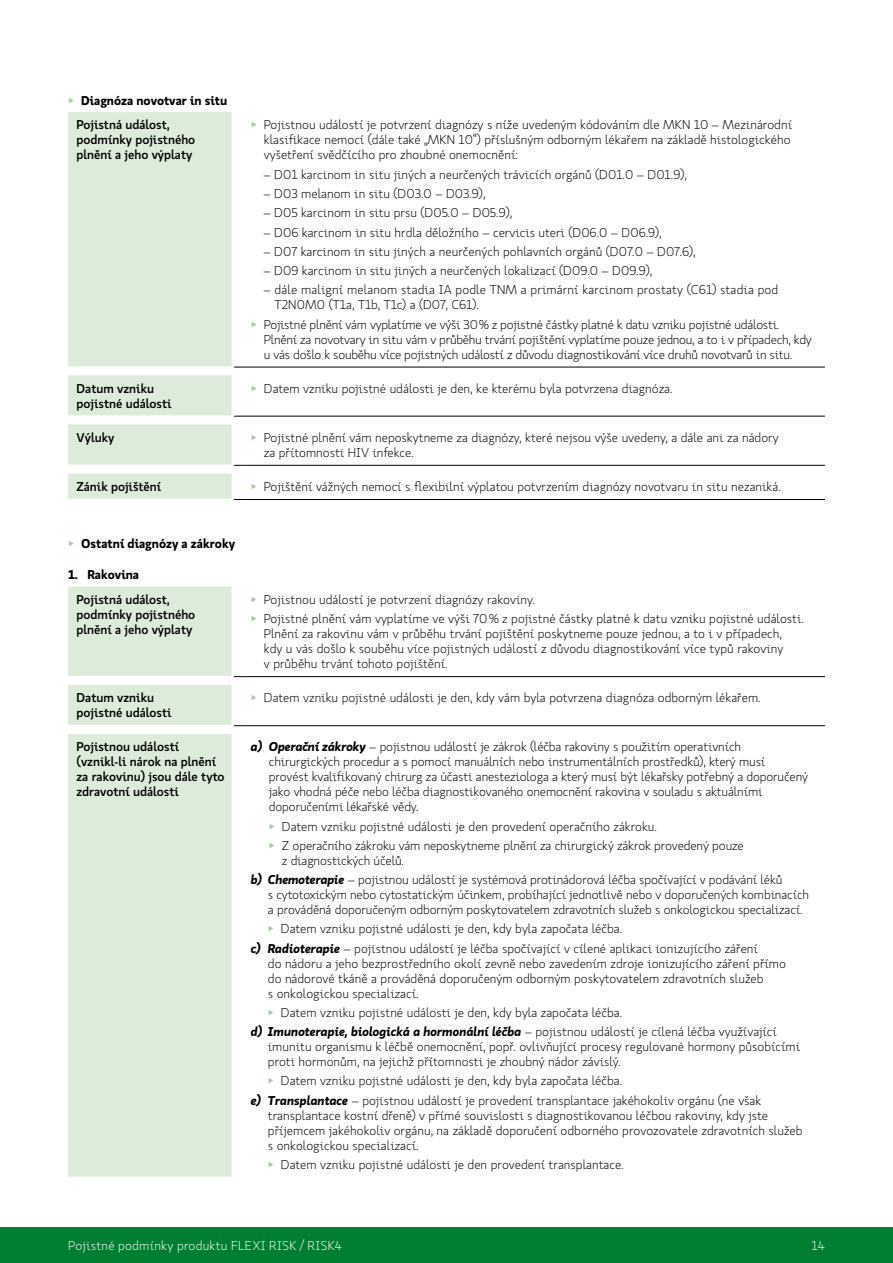
<style>
.page{position:relative;width:893px;height:1263px;background:#fff}
.page>*{position:absolute;margin:0;border:0;box-sizing:border-box;transform-origin:0 0}
.t1{font:300 12.75px/15px "Koop Pro";color:#000}
.t2{font:300 12.75px/15px "Koop Pro";letter-spacing:-.02em;color:#000}
.t3{font:500 12.75px/15px "Koop Pro";color:#000}
.t4{font:700 12.75px/24.8px "Koop Pro";color:#000}
.t5{font:300 12.75px "Koop Pro";letter-spacing:.02em;color:#fff}
.s1{font-weight:300;color:#a2cf9c}
.s2{font-weight:500}
.s3{color:#a2cf9c}
.s4{font-weight:700;font-style:italic}
</style>
<div class="page">
<div style="left:0;top:1227px;width:893px;height:36px;background:#007e31"></div>
<div style="left:68px;top:111px;width:166px;height:256px;background:#ddecda"></div>
<hr style="left:242px;top:367px;width:583px;height:1px;background:#000">
<hr style="left:68px;top:111px;width:168px;height:1px;background:#fff">
<hr style="left:68px;top:366px;width:166px;height:2px;background:#fff">
<hr style="left:232px;top:112px;width:4px;height:254px;background:#fff">
<div style="left:68px;top:375px;width:166px;height:41px;background:#ddecda"></div>
<hr style="left:242px;top:416px;width:583px;height:1px;background:#000">
<hr style="left:68px;top:415px;width:166px;height:2px;background:#fff">
<hr style="left:232px;top:375px;width:4px;height:40px;background:#fff">
<div style="left:68px;top:424px;width:166px;height:41px;background:#ddecda"></div>
<hr style="left:242px;top:465px;width:583px;height:1px;background:#000">
<hr style="left:232px;top:424px;width:4px;height:41px;background:#fff">
<div style="left:68px;top:473px;width:166px;height:26px;background:#ddecda"></div>
<hr style="left:242px;top:499px;width:583px;height:1px;background:#000">
<hr style="left:68px;top:472px;width:168px;height:2px;background:#fff">
<hr style="left:232px;top:474px;width:4px;height:25px;background:#fff">
<div style="left:68px;top:586px;width:166px;height:91px;background:#ddecda"></div>
<hr style="left:242px;top:676px;width:583px;height:1px;background:#000">
<hr style="left:68px;top:676px;width:166px;height:1px;background:#fff">
<hr style="left:232px;top:586px;width:4px;height:90px;background:#fff">
<div style="left:68px;top:684px;width:166px;height:42px;background:#ddecda"></div>
<hr style="left:242px;top:725px;width:583px;height:1px;background:#000">
<hr style="left:68px;top:683px;width:168px;height:2px;background:#fff">
<hr style="left:68px;top:725px;width:166px;height:1px;background:#fff">
<hr style="left:232px;top:685px;width:4px;height:40px;background:#fff">
<div style="left:68px;top:733px;width:166px;height:444px;background:#ddecda"></div>
<hr style="left:68px;top:732px;width:168px;height:2px;background:#fff">
<hr style="left:232px;top:734px;width:4px;height:443px;background:#fff">
<p class="t4" style="left:77px;top:87px;width:152px;text-indent:-9px"><span class="s1">▶</span> Diagnóza novotvar in situ<br><span class="s2">Pojistná událost,</span></p>
<p class="t3" style="left:77px;top:132px;width:120px">podmínky pojistného plnění a jeho výplaty</p>
<p class="t1" style="left:264px;top:117px;width:530px;text-indent:-13px"><span class="s3">▶</span> Pojistnou událostí je potvrzení diagnózy s níže uvedeným kódováním dle MKN 10 – Mezinárodní klasifikace nemocí (dále také „MKN 10“) příslušným odborným lékařem na základě histologického vyšetření svědčícího pro zhoubné onemocnění:</p>
<p class="t1" style="left:264px;top:167px;width:425px">– D01 karcinom in situ jiných a neurčených trávicích orgánů (D01.0 – D01.9),</p>
<p class="t1" style="left:264px;top:186px;width:223px">– D03 melanom in situ (D03.0 – D03.9),</p>
<p class="t1" style="left:264px;top:205px;width:250px">– D05 karcinom in situ prsu (D05.0 – D05.9),</p>
<p class="t1" style="left:264px;top:224px;width:400px">– D06 karcinom in situ hrdla děložního – cervicis uteri (D06.0 – D06.9),</p>
<p class="t1" style="left:264px;top:244px;width:433px">– D07 karcinom in situ jiných a neurčených pohlavních orgánů (D07.0 – D07.6),</p>
<p class="t1" style="left:264px;top:263px;width:390px">– D09 karcinom in situ jiných a neurčených lokalizací (D09.0 – D09.9),</p>
<p class="t1" style="left:275px;top:282px;width:505px;text-indent:-11px">– dále maligní melanom stadia IA podle TNM a primární karcinom prostaty (C61) stadia pod<br>T2N0M0 (T1a, T1b, T1c) a (D07, C61).</p>
<p class="t2" style="left:264px;top:316px;width:549px;text-indent:-13px"><span class="s3">▶</span> Pojistné plnění vám vyplatíme ve výši 30% z pojistné částky platné k datu vzniku pojistné události.<br>Plnění za novotvary in situ vám v průběhu trvání pojištění vyplatíme pouze jednou, a to i v případech, kdy u vás došlo k souběhu více pojistných událostí z důvodu diagnostikování více druhů novotvarů in situ.</p>
<p class="t3" style="left:77px;top:380px;width:97px">Datum vzniku pojistné události</p>
<p class="t1" style="left:251px;top:381px;width:423px"><span class="s3">▶</span> Datem vzniku pojistné události je den, ke kterému byla potvrzena diagnóza.</p>
<p class="t3" style="left:77px;top:429px;width:39px">Výluky</p>
<p class="t1" style="left:264px;top:430px;width:516px;text-indent:-13px"><span class="s3">▶</span> Pojistné plnění vám neposkytneme za diagnózy, které nejsou výše uvedeny, a dále ani za nádory za přítomnosti HIV infekce.</p>
<p class="t3" style="left:77px;top:478px;width:86px">Zánik pojištění</p>
<p class="t1" style="left:251px;top:479px;width:531px"><span class="s3">▶</span> Pojištění vážných nemocí s flexibilní výplatou potvrzením diagnózy novotvaru in situ nezaniká.</p>
<p class="t4" style="left:68px;top:531px;width:169px"><span class="s1">▶</span> Ostatní diagnózy a zákroky</p>
<p class="t4" style="left:68px;top:562px;width:73px">1. Rakovina</p>
<p class="t3" style="left:77px;top:591px;width:120px">Pojistná událost, podmínky pojistného plnění a jeho výplaty</p>
<p class="t1" style="left:251px;top:590px;width:555px;line-height:19.2px"><span class="s3">▶</span> Pojistnou událostí je potvrzení diagnózy rakoviny.<br><span class="s3">▶</span> Pojistné plnění vám vyplatíme ve výši 70% z pojistné částky platné k datu vzniku pojistné události.</p>
<p class="t1" style="left:264px;top:626px;width:521px;text-align:justify">Plnění za rakovinu vám v průběhu trvání pojištění poskytneme pouze jednou, a to i v případech, kdy u vás došlo k souběhu více pojistných událostí z důvodu diagnostikování více typů rakoviny v průběhu trvání tohoto pojištění.</p>
<p class="t3" style="left:77px;top:690px;width:97px">Datum vzniku pojistné události</p>
<p class="t1" style="left:251px;top:690px;width:511px"><span class="s3">▶</span> Datem vzniku pojistné události je den, kdy vám byla potvrzena diagnóza odborným lékařem.</p>
<p class="t3" style="left:77px;top:739px;width:150px">Pojistnou událostí (vznikl-li nárok na plnění za rakovinu) jsou dále tyto zdravotní události</p>
<p class="t1" style="left:269px;top:739px;width:541px;text-indent:-18px"><span class="s4">a) Operační zákroky</span> – pojistnou událostí je zákrok (léčba rakoviny s použitím operativních chirurgických procedur a s pomocí manuálních nebo instrumentálních prostředků), který musí provést kvalifikovaný chirurg za účasti anesteziologa a který musí být lékařsky potřebný a doporučený jako vhodná péče nebo léčba diagnostikovaného onemocnění rakovina v souladu s aktuálními doporučeními lékařské vědy.</p>
<p class="t1" style="left:269px;top:816px;width:476px;line-height:19.2px"><span class="s3">▶</span> Datem vzniku pojistné události je den provedení operačního zákroku.<br><span class="s3">▶</span> Z operačního zákroku vám neposkytneme plnění za chirurgický zákrok provedený pouze</p>
<p class="t1" style="left:251px;top:851px;width:533px;line-height:19.2px;text-indent:31px">z diagnostických účelů.<br><span class="s4">b) Chemoterapie</span> – pojistnou událostí je systémová protinádorová léčba spočívající v podávání léků</p>
<p class="t1" style="left:268px;top:887px;width:543px">s cytotoxickým nebo cytostatickým účinkem, probíhající jednotlivě nebo v doporučených kombinacích a prováděná doporučeným odborným poskytovatelem zdravotních služeb s onkologickou specializací.</p>
<p class="t1" style="left:251px;top:919px;width:509px;line-height:19.2px;text-indent:17px"><span class="s3">▶</span> Datem vzniku pojistné události je den, kdy byla započata léčba.<br><span class="s4">c) Radioterapie</span> – pojistnou událostí je léčba spočívající v cílené aplikaci ionizujícího záření</p>
<p class="t1" style="left:268px;top:955px;width:520px">do nádoru a jeho bezprostředního okolí zevně nebo zavedením zdroje ionizujícího záření přímo do nádorové tkáně a prováděná doporučeným odborným poskytovatelem zdravotních služeb<br>s onkologickou specializací.</p>
<p class="t1" style="left:251px;top:1002px;width:528px;line-height:19.2px;text-indent:17px"><span class="s3">▶</span> Datem vzniku pojistné události je den, kdy byla započata léčba.<br><span class="s4">d) Imunoterapie, biologická a hormonální léčba</span> – pojistnou událostí je cílená léčba využívající</p>
<p class="t1" style="left:268px;top:1039px;width:534px">imunitu organismu k léčbě onemocnění, popř. ovlivňující procesy regulované hormony působícími proti hormonům, na jejichž přítomnosti je zhoubný nádor závislý.</p>
<p class="t1" style="left:251px;top:1071px;width:512px;line-height:19.2px;text-indent:17px"><span class="s3">▶</span> Datem vzniku pojistné události je den, kdy byla započata léčba.<br><span class="s4">e) Transplantace</span> – pojistnou událostí je provedení transplantace jakéhokoliv orgánu (ne však</p>
<p class="t1" style="left:268px;top:1107px;width:536px">transplantace kostní dřeně) v přímé souvislosti s diagnostikovanou léčbou rakoviny, kdy jste příjemcem jakéhokoliv orgánu, na základě doporučení odborného provozovatele zdravotních služeb s onkologickou specializací.</p>
<p class="t1" style="left:268px;top:1157px;width:357px"><span class="s3">▶</span> Datem vzniku pojistné události je den provedení transplantace.</p>
<p class="t5" style="left:68px;top:1237px;width:275px">Pojistné podmínky produktu FLEXI RISK / RISK4</p>
<p class="t5" style="left:812px;top:1237px;width:15px">14</p>
</div>
